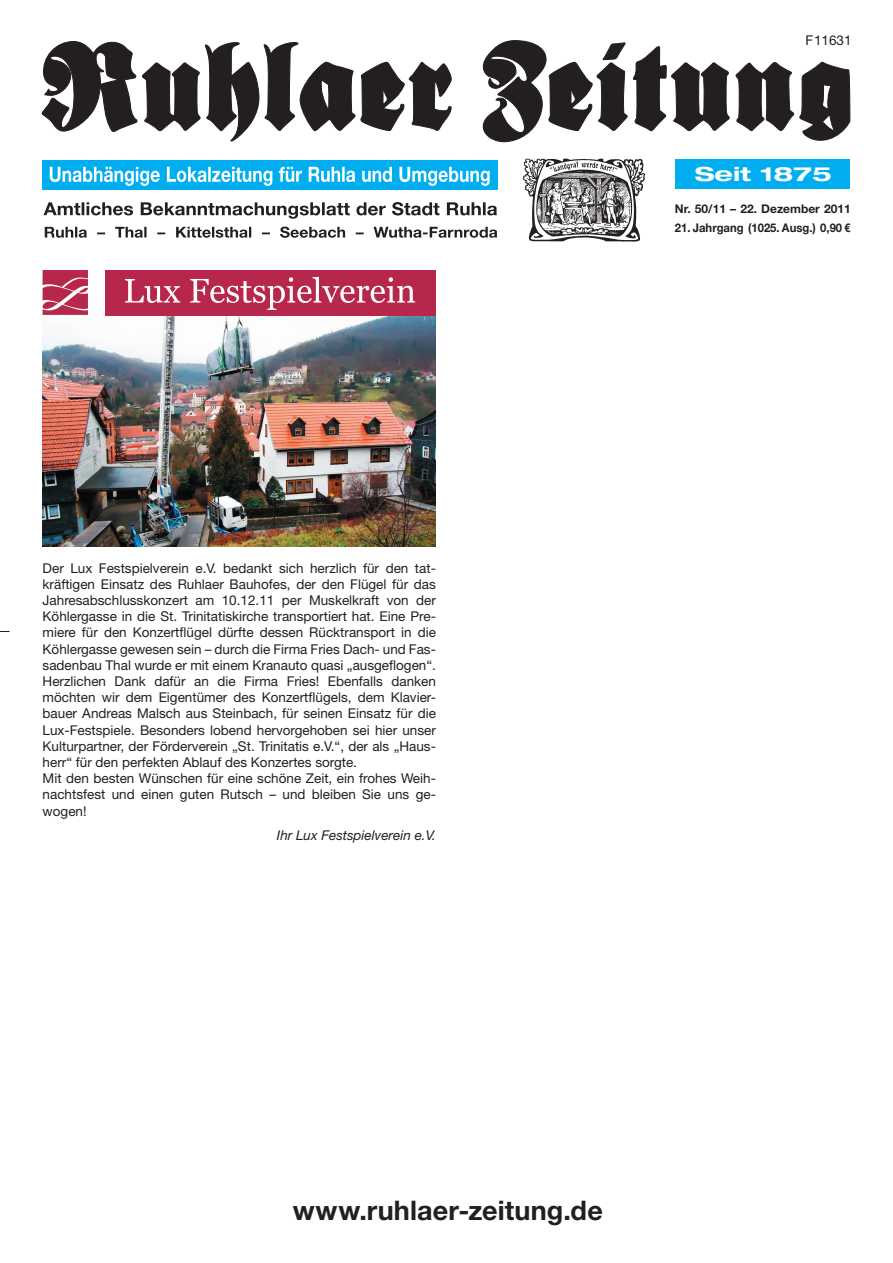
<style>
.page{position:relative;width:893px;height:1263px;background:#fff}
.page>*{position:absolute;margin:0;border:0;box-sizing:border-box;transform-origin:0 0}
.t1{font:700 27px "Helvetica Neue";letter-spacing:.005em;color:#231f20}
.t2{font:700 expanded 19.5px "Helvetica Neue";color:#fff;scale:1.25 1}
.t3{font:13.5px/16.2px "Helvetica Neue";color:#231f20}
.t4{font:italic 13.5px "Helvetica Neue";color:#231f20}
.t5{font:700 12px "Helvetica Neue";color:#231f20;scale:.94 1}
.t6{font:700 12px "Helvetica Neue";color:#231f20}
</style>
<div class="page">
<div style="left:676px;top:159px;width:174px;height:30px;background:#00aeef"></div>
<div style="left:42px;top:160px;width:455px;height:30px;background:#00aeef"></div>
<img style="left:523px;top:158px;width:122px;height:84px">
<svg style="left:41px;top:41px;width:411px;height:101px"></svg>
<svg style="left:482px;top:40px;width:369px;height:103px"></svg>
<svg style="left:50px;top:167px;width:440px;height:19px"></svg>
<svg style="left:44px;top:202px;width:453px;height:17px"></svg>
<svg style="left:45px;top:227px;width:452px;height:11px"></svg>
<img style="left:42px;top:275px;width:394px;height:271px">
<svg style="left:43px;top:270px;width:51px;height:45px"></svg>
<div style="left:105px;top:270px;width:331px;height:45px;background:#b6274b"></div>
<svg style="left:125px;top:279px;width:55px;height:24px"></svg>
<svg style="left:190px;top:277px;width:225px;height:33px"></svg>
<p class="t3" style="left:43px;top:559px;width:395px">Der Lux Festspielverein e.V. bedankt sich herzlich für den tat&shy;kräftigen Einsatz des Ruhlaer Bauhofes, der den Flügel für das Jahresabschlusskonzert am 10.12.11 per Muskelkraft von der Köhlergasse in die St. Trinitatiskirche transportiert hat. Eine Pre&shy;miere für den Konzertflügel dürfte dessen Rücktransport in die Köhlergasse gewesen sein – durch die Firma Fries Dach- und Fas&shy;sadenbau Thal wurde er mit einem Kranauto quasi „ausgeflogen“.<br>Herzlichen Dank dafür an die Firma Fries! Ebenfalls danken möchten wir dem Eigentümer des Konzertflügels, dem Klavier&shy;bauer Andreas Malsch aus Steinbach, für seinen Einsatz für die Lux-Festspiele. Besonders lobend hervorgehoben sei hier unser Kulturpartner, der Förderverein „St. Trinitatis e.V.“, der als „Haus&shy;herr“ für den perfekten Ablauf des Konzertes sorgte.<br>Mit den besten Wünschen für eine schöne Zeit, ein frohes Weih&shy;nachtsfest und einen guten Rutsch – und bleiben Sie uns ge&shy;wogen!</p>
<p class="t4" style="left:277px;top:827px;width:161px">Ihr Lux Festspielverein e.V.</p>
<p class="t3" style="left:805px;top:32px;width:48px">F11631</p>
<h2 class="t2" style="left:695px;top:162px;width:111px">Seit 1875</h2>
<p class="t6" style="left:675px;top:201px;width:177px">Nr. 50/11 – 22. Dezember 2011</p>
<p class="t5" style="left:675px;top:221px;width:189px">21. Jahrgang (1025. Ausg.) 0,90 €</p>
<h1 class="t1" style="left:293px;top:1194px;width:312px">www.ruhlaer-zeitung.de</h1>
</div>
